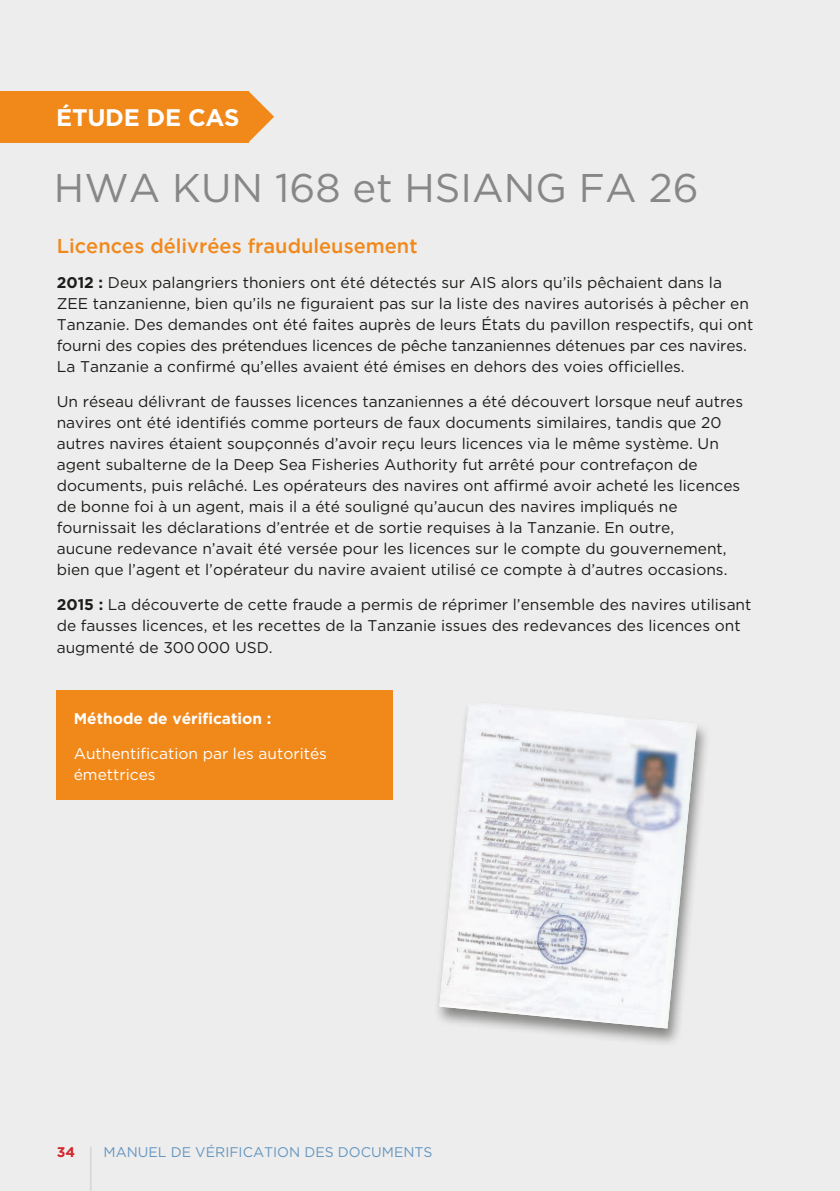
<style>
.page{position:relative;width:840px;height:1191px;background:#fff}
.page>*{position:absolute;margin:0;border:0;box-sizing:border-box;transform-origin:0 0}
.t1{font:40px "Gotham";color:#878787}
.t2{font:700 24px "Gotham";letter-spacing:-.01em;color:#fff}
.t3{font:500 20px "Gotham";color:#f1881a}
.t4{font:15.6px/21px "Gotham";color:#1d1d1b}
.t5{font:15.6px/21px "Gotham";color:#fff}
.t6{font:700 15.6px "Gotham";color:#fff}
.t7{font:14px "Gotham";color:#6597c1}
.t8{font:700 14px "Gotham";color:#d3252c}
.s1{font-weight:700}
</style>
<div class="page">
<div style="left:0;top:0;width:839px;height:1191px;background:#ededed"></div>
<svg style="left:248px;top:91px;width:26px;height:51px"></svg>
<div style="left:0;top:91px;width:248px;height:52px;background:#f1881a"></div>
<div style="left:57px;top:690px;width:336px;height:109px;background:#f1881a"></div>
<hr style="left:90px;top:1146px;width:2px;height:45px;background:#dadada">
<div style="left:432px;top:700px;width:278px;height:347px;background:#1d1d1b;opacity:.5"></div>
<img style="left:439px;top:701px;width:257px;height:327px">
<h2 class="t2" style="left:56px;top:101px;width:185px">ÉTUDE DE CAS</h2>
<h1 class="t1" style="left:54px;top:162px;width:646px">HWA KUN 168 et HSIANG FA 26</h1>
<p class="t3" style="left:57px;top:234px;width:362px">Licences délivrées frauduleusement</p>
<p class="t4" style="left:57px;top:272px;width:697px"><span class="s1">2012 :</span> Deux palangriers thoniers ont été détectés sur AIS alors qu’ils pêchaient dans la ZEE tanzanienne, bien qu’ils ne figuraient pas sur la liste des navires autorisés à pêcher en Tanzanie. Des demandes ont été faites auprès de leurs États du pavillon respectifs, qui ont fourni des copies des prétendues licences de pêche tanzaniennes détenues par ces navires.<br>La Tanzanie a confirmé qu’elles avaient été émises en dehors des voies officielles.</p>
<p class="t4" style="left:57px;top:391px;width:687px">Un réseau délivrant de fausses licences tanzaniennes a été découvert lorsque neuf autres navires ont été identifiés comme porteurs de faux documents similaires, tandis que 20 autres navires étaient soupçonnés d’avoir reçu leurs licences via le même système. Un agent subalterne de la Deep Sea Fisheries Authority fut arrêté pour contrefaçon de documents, puis relâché. Les opérateurs des navires ont affirmé avoir acheté les licences de bonne foi à un agent, mais il a été souligné qu’aucun des navires impliqués ne fournissait les déclarations d’entrée et de sortie requises à la Tanzanie. En outre,<br>aucune redevance n’avait été versée pour les licences sur le compte du gouvernement, bien que l’agent et l’opérateur du navire avaient utilisé ce compte à d’autres occasions.</p>
<p class="t4" style="left:57px;top:594px;width:695px"><span class="s1">2015 :</span> La découverte de cette fraude a permis de réprimer l’ensemble des navires utilisant de fausses licences, et les recettes de la Tanzanie issues des redevances des licences ont augmenté de 300 000 USD.</p>
<p class="t6" style="left:74px;top:708px;width:199px">Méthode de vérification :</p>
<p class="t5" style="left:74px;top:742px;width:254px">Authentification par les autorités émettrices</p>
<p class="t8" style="left:57px;top:1142px;width:20px">34</p>
<p class="t7" style="left:103px;top:1142px;width:330px">MANUEL DE VÉRIFICATION DES DOCUMENTS</p>
</div>
